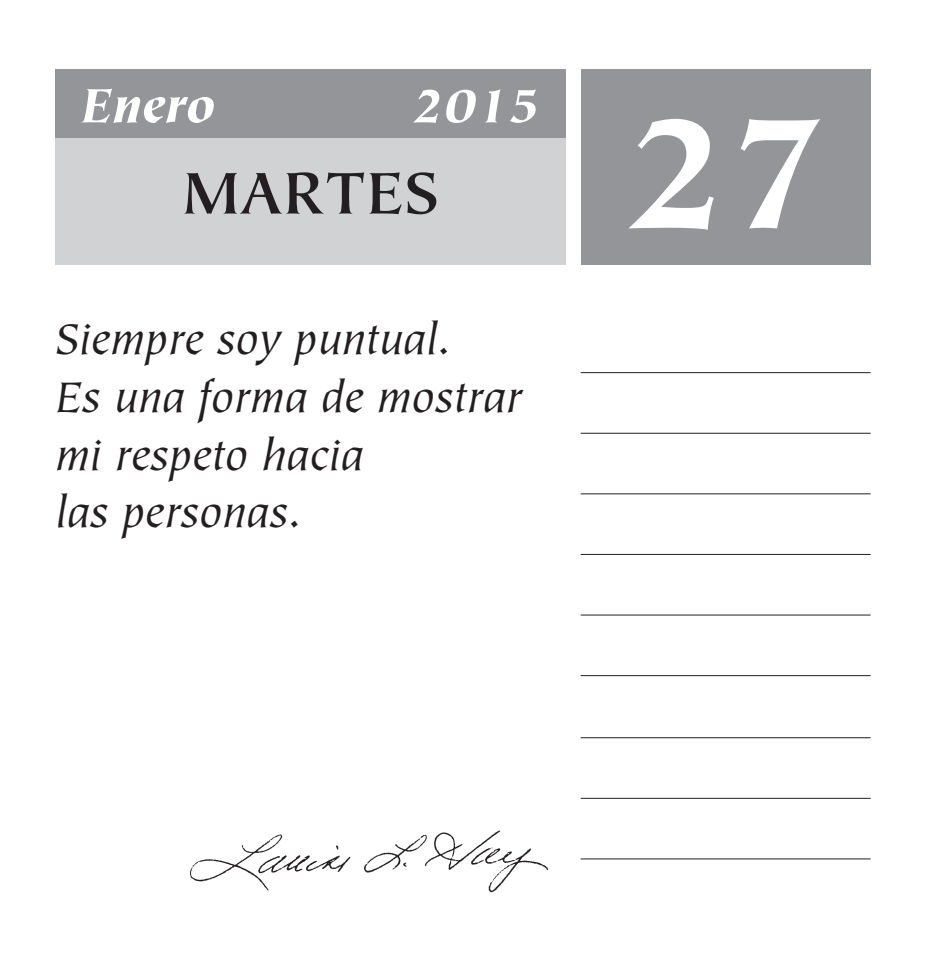
<style>
.page{position:relative;width:927px;height:972px;background:#fff}
.page>*{position:absolute;margin:0;border:0;box-sizing:border-box;transform-origin:0 0}
.t1{font:900 180px "Tiepolo Std";color:#fff}
.t2{font:700 66px "Tiepolo Std";color:#231f20}
.t3{font:italic 900 54px "Tiepolo Std";color:#fff}
.t4{font:italic 48px/57.6px "Tiepolo Std";color:#231f20}
</style>
<div class="page">
<div style="left:55px;top:69px;width:511px;height:196px;background:#d1d2d4"></div>
<div style="left:55px;top:69px;width:511px;height:68px;background:#939598"></div>
<div style="left:581px;top:70px;width:289px;height:195px;background:#939598"></div>
<img style="left:189px;top:830px;width:359px;height:63px">
<hr style="left:580px;top:372px;width:290px;height:1px;background:#231f20">
<hr style="left:580px;top:433px;width:290px;height:1px;background:#231f20">
<hr style="left:580px;top:493px;width:290px;height:1px;background:#231f20">
<hr style="left:580px;top:554px;width:290px;height:1px;background:#231f20">
<hr style="left:580px;top:614px;width:290px;height:1px;background:#231f20">
<hr style="left:580px;top:675px;width:290px;height:1px;background:#231f20">
<hr style="left:580px;top:737px;width:290px;height:1px;background:#231f20">
<hr style="left:580px;top:798px;width:290px;height:1px;background:#231f20">
<hr style="left:580px;top:858px;width:290px;height:1px;background:#231f20">
<p class="t3" style="left:81px;top:75px;width:136px">Enero</p>
<p class="t3" style="left:412px;top:75px;width:130px">2015</p>
<h2 class="t2" style="left:183px;top:157px;width:257px">MARTES</h2>
<p class="t4" style="left:55px;top:312px;width:468px">Siempre soy puntual.<br>Es una forma de mostrar mi respeto hacia<br>las personas.</p>
<h1 class="t1" style="left:622px;top:71px;width:210px">27</h1>
</div>
